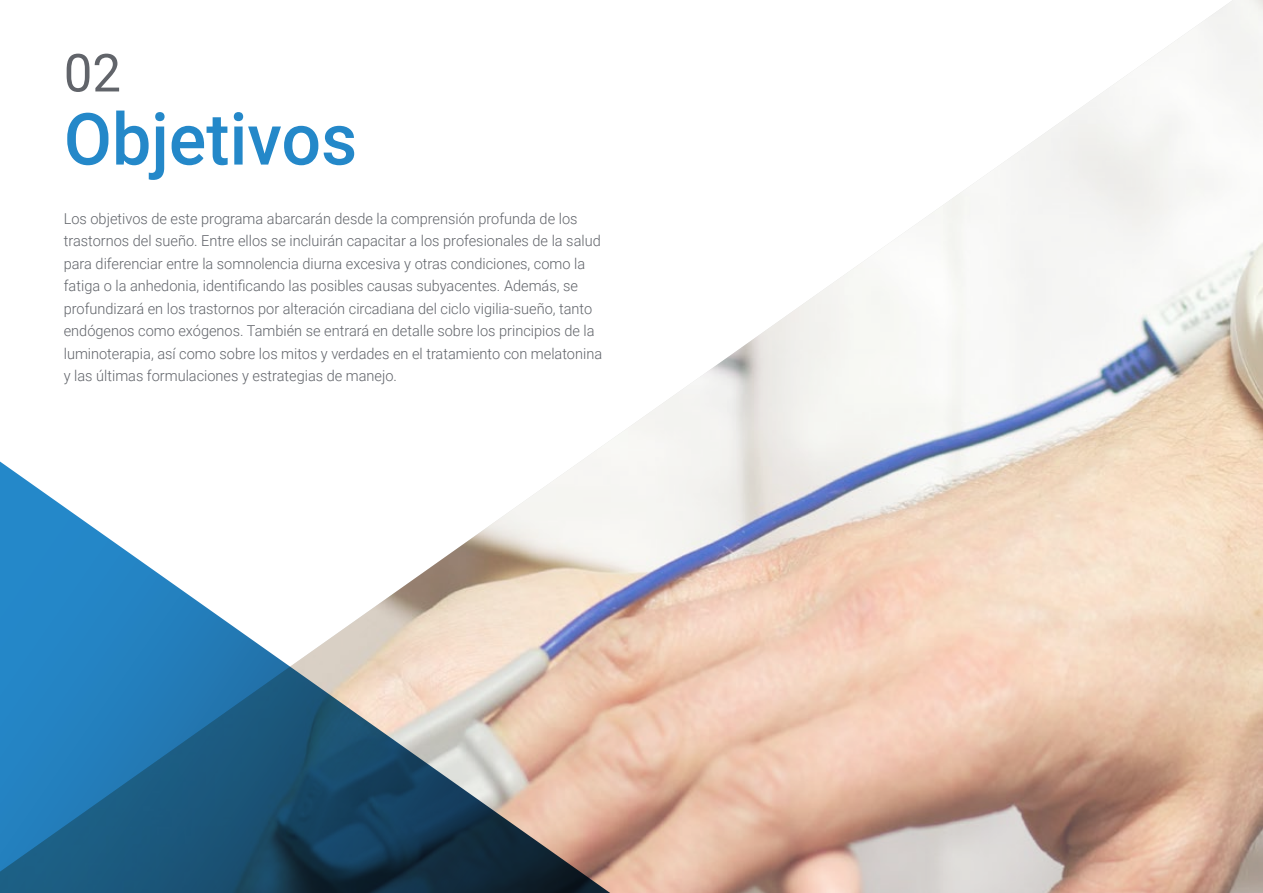
<style>
.page{position:relative;width:1263px;height:893px;background:#fff}
.page>*{position:absolute;margin:0;border:0;box-sizing:border-box;transform-origin:0 0}
.t1{font:500 72px "Roboto";color:#2488c9}
.t2{font:52.5px "Roboto";color:#61646a}
.t3{font:300 15px/22.5px "Roboto";color:#61646a}
</style>
<div class="page">
<img style="left:603px;top:0;width:660px;height:893px">
<svg style="left:0;top:446px;width:640px;height:447px"></svg>
<h2 class="t2" style="left:64px;top:36px;width:59px">02</h2>
<h1 class="t1" style="left:64px;top:89px;width:295px">Objetivos</h1>
<p class="t3" style="left:64px;top:207px;width:540px">Los objetivos de este programa abarcarán desde la comprensión profunda de los trastornos del sueño. Entre ellos se incluirán capacitar a los profesionales de la salud para diferenciar entre la somnolencia diurna excesiva y otras condiciones, como la fatiga o la anhedonia, identificando las posibles causas subyacentes. Además, se profundizará en los trastornos por alteración circadiana del ciclo vigilia-sueño, tanto endógenos como exógenos. También se entrará en detalle sobre los principios de la luminoterapia, así como sobre los mitos y verdades en el tratamiento con melatonina y las últimas formulaciones y estrategias de manejo.</p>
</div>
